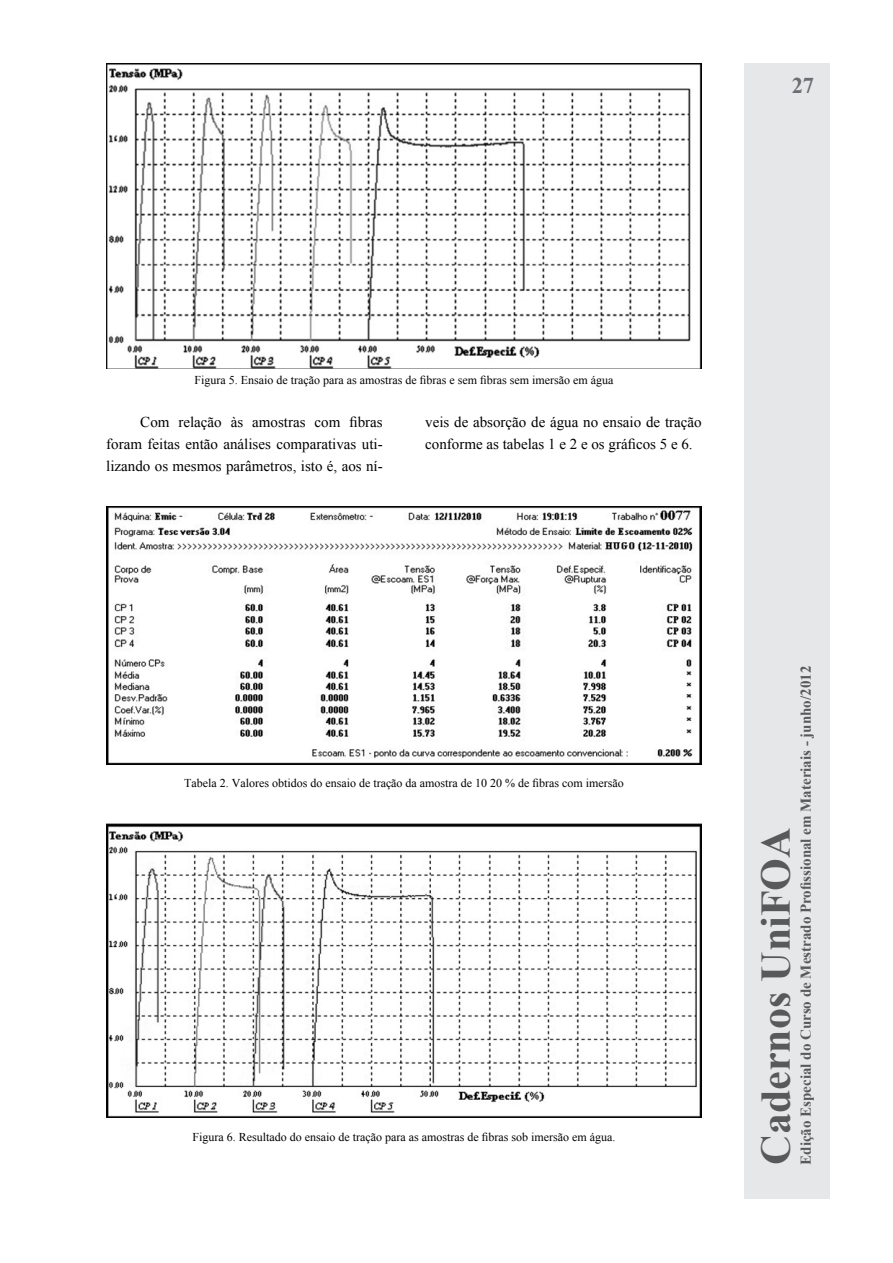
<style>
.page{position:relative;width:893px;height:1263px;background:#fff}
.page>*{position:absolute;margin:0;border:0;box-sizing:border-box;transform-origin:0 0}
.t1{font:700 42px "Times New Roman";color:#58595b}
.t2{font:700 22.5px "Times New Roman";color:#6d6e71}
.t3{font:15px/22px "Times New Roman";color:#000;text-align:justify}
.t4{font:700 15px "Times New Roman";color:#58595b}
.t5{font:12px "Times New Roman";color:#000}
</style>
<div class="page">
<div style="left:744px;top:64px;width:85px;height:1135px;background:#e6e7e8"></div>
<img style="left:106px;top:63px;width:596px;height:305px">
<img style="left:106px;top:507px;width:596px;height:257px">
<img style="left:106px;top:823px;width:596px;height:295px">
<h2 class="t2" style="left:792px;top:70px;width:24px">27</h2>
<p class="t5" style="left:195px;top:372px;width:420px">Figura 5. Ensaio de tração para as amostras de fibras e sem fibras sem imersão em água</p>
<p class="t3" style="left:106px;top:411px;width:278px;text-indent:34px">Com relação às amostras com fibras foram feitas então análises comparativas uti&shy;lizando os mesmos parâmetros, isto é, aos ní-</p>
<p class="t3" style="left:425px;top:411px;width:278px">veis de absorção de água no ensaio de tração conforme as tabelas 1 e 2 e os gráficos 5 e 6.</p>
<p class="t5" style="left:184px;top:775px;width:441px">Tabela 2. Valores obtidos do ensaio de tração da amostra de 10 20 % de fibras com imersão</p>
<p class="t5" style="left:192px;top:1128px;width:424px">Figura 6. Resultado do ensaio de tração para as amostras de fibras sob imersão em água.</p>
<h1 class="t1" style="left:747px;top:1165px;width:339px;rotate:-90deg">Cadernos UniFOA</h1>
<p class="t4" style="left:795px;top:1165px;width:500px;rotate:-90deg">Edição Especial do Curso de Mestrado Profissional em Materiais - junho/2012</p>
</div>
